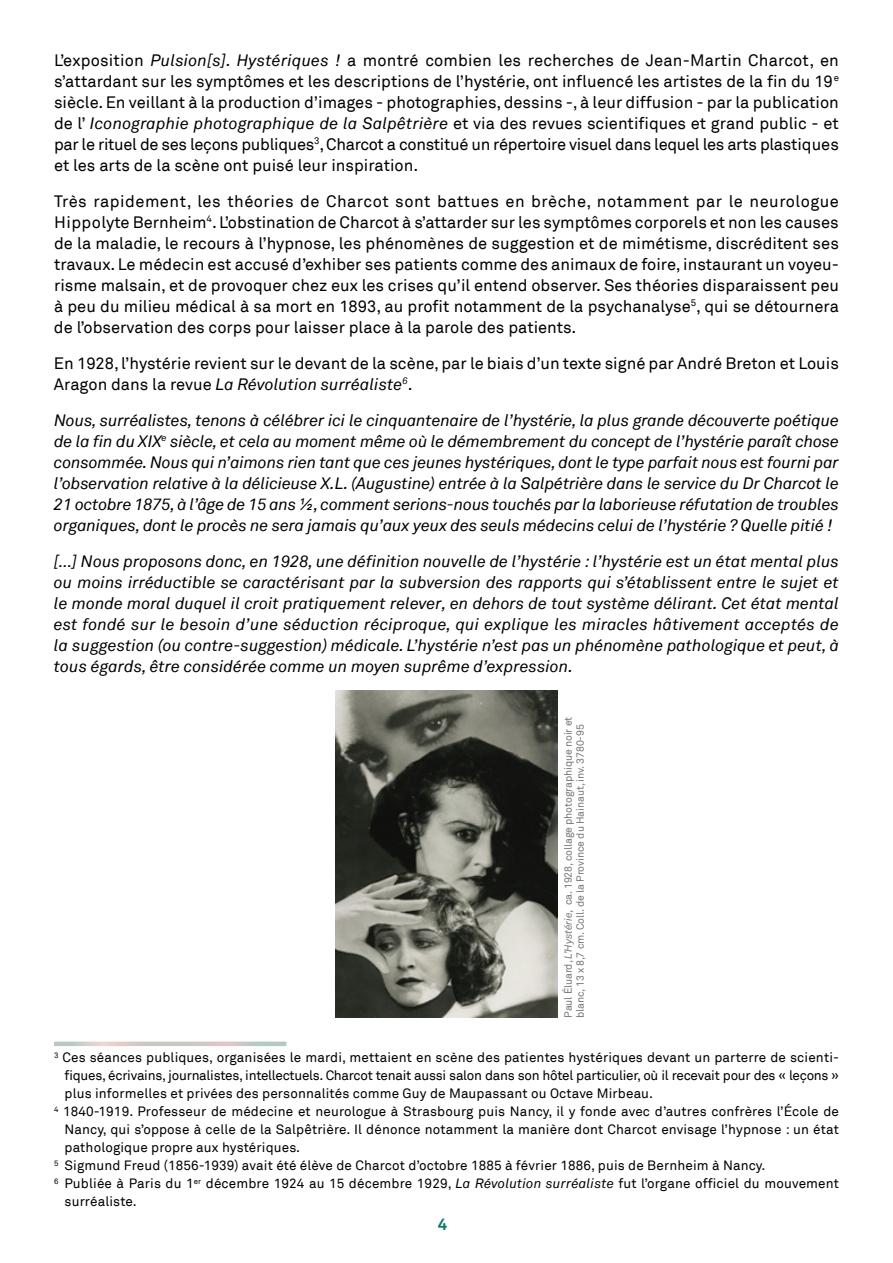
<style>
.page{position:relative;width:893px;height:1263px;background:#fff}
.page>*{position:absolute;margin:0;border:0;box-sizing:border-box;transform-origin:0 0}
.t1{font:16.5px/21px "Akkurat";color:#000;text-align:justify}
.t2{font:italic 16.5px/21px "Akkurat";letter-spacing:-.01em;color:#000;text-align:justify}
.t3{font:700 16.5px "Akkurat";color:#0d796d}
.t4{font:13.5px "Akkurat";letter-spacing:.01em;color:#000}
.t5{font:13.5px "Akkurat";letter-spacing:-.02em;color:#000}
.t6{font:10.5px/12px "Akkurat";letter-spacing:-.01em;color:#747977}
.s1{font-style:italic}
</style>
<div class="page">
<svg style="left:54px;top:1041px;width:232px;height:5px"></svg>
<img style="left:336px;top:690px;width:221px;height:328px">
<p class="t1" style="left:54px;top:50px;width:786px">L’exposition <span class="s1">Pulsion[s]. Hystériques !</span> a montré combien les recherches de Jean-Martin Charcot, en s’attardant sur les symptômes et les descriptions de l’hystérie, ont influencé les artistes de la fin du 19<sup>e </sup>siècle. En veillant à la production d’images - photographies, dessins -, à leur diffusion - par la publication de l’ <span class="s1">Iconographie photographique de la Salpêtrière</span> et via des revues scientifiques et grand public - et par le rituel de ses leçons publiques<sup>3</sup>, Charcot a constitué un répertoire visuel dans lequel les arts plastiques et les arts de la scène ont puisé leur inspiration.</p>
<p class="t1" style="left:54px;top:191px;width:787px">Très rapidement, les théories de Charcot sont battues en brèche, notamment par le neurologue Hippolyte Bernheim<sup>4</sup>. L’obstination de Charcot à s’attarder sur les symptômes corporels et non les causes de la maladie, le recours à l’hypnose, les phénomènes de suggestion et de mimétisme, discréditent ses travaux. Le médecin est accusé d’exhiber ses patients comme des animaux de foire, instaurant un voyeu&shy;risme malsain, et de provoquer chez eux les crises qu’il entend observer. Ses théories disparaissent peu à peu du milieu médical à sa mort en 1893, au profit notamment de la psychanalyse<sup>5</sup>, qui se détournera de l’observation des corps pour laisser place à la parole des patients.</p>
<p class="t1" style="left:54px;top:353px;width:786px">En 1928, l’hystérie revient sur le devant de la scène, par le biais d’un texte signé par André Breton et Louis<br>Aragon dans la revue <span class="s1">La Révolution surréaliste</span><sup>6</sup>.</p>
<p class="t2" style="left:54px;top:410px;width:786px">Nous, surréalistes, tenons à célébrer ici le cinquantenaire de l’hystérie, la plus grande découverte poétique de la fin du XIX<sup>e</sup> siècle, et cela au moment même où le démembrement du concept de l’hystérie paraît chose consommée. Nous qui n’aimons rien tant que ces jeunes hystériques, dont le type parfait nous est fourni par l’observation relative à la délicieuse X.L. (Augustine) entrée à la Salpétrière dans le service du Dr Charcot le 21 octobre 1875, à l’âge de 15 ans ½, comment serions-nous touchés par la laborieuse réfutation de troubles organiques, dont le procès ne sera jamais qu’aux yeux des seuls médecins celui de l’hystérie ? Quelle pitié !</p>
<p class="t2" style="left:54px;top:551px;width:786px">[…] Nous proposons donc, en 1928, une définition nouvelle de l’hystérie : l’hystérie est un état mental plus ou moins irréductible se caractérisant par la subversion des rapports qui s’établissent entre le sujet et le monde moral duquel il croit pratiquement relever, en dehors de tout système délirant. Cet état mental est fondé sur le besoin d’une séduction réciproque, qui explique les miracles hâtivement acceptés de la suggestion (ou contre-suggestion) médicale. L’hystérie n’est pas un phénomène pathologique et peut, à tous égards, être considérée comme un moyen suprême d’expression.</p>
<p class="t6" style="left:562px;top:1018px;width:302px;rotate:-90deg">Paul éluard, <span class="s1">L’Hystérie</span>, ca. 1928, collage photographique noir et blanc, 13 x 8,7 cm. Coll. de la Province du Hainaut, inv. 3780-95</p>
<p class="t4" style="left:54px;top:1049px;width:787px"><sup>3</sup> Ces séances publiques, organisées le mardi, mettaient en scène des patientes hystériques devant un parterre de scienti-</p>
<p class="t5" style="left:64px;top:1067px;width:776px">fiques, écrivains, journalistes, intellectuels. Charcot tenait aussi salon dans son hôtel particulier, où il recevait pour des « leçons »</p>
<p class="t4" style="left:64px;top:1085px;width:590px">plus informelles et privées des personnalités comme Guy de Maupassant ou Octave Mirbeau.</p>
<p class="t4" style="left:54px;top:1103px;width:786px"><sup>4</sup> 1840-1919. Professeur de médecine et neurologue à Strasbourg puis Nancy, il y fonde avec d’autres confrères l’École de</p>
<p class="t4" style="left:64px;top:1121px;width:776px">Nancy, qui s’oppose à celle de la Salpêtrière. Il dénonce notamment la manière dont Charcot envisage l’hypnose : un état</p>
<p class="t4" style="left:64px;top:1139px;width:237px">pathologique propre aux hystériques.</p>
<p class="t4" style="left:54px;top:1157px;width:713px"><sup>5</sup> Sigmund Freud (1856-1939) avait été élève de Charcot d’octobre 1885 à février 1886, puis de Bernheim à Nancy.</p>
<p class="t4" style="left:54px;top:1175px;width:786px"><sup>6</sup> Publiée à Paris du 1<sup>er</sup> décembre 1924 au 15 décembre 1929, <span class="s1">La Révolution surréaliste</span> fut l’organe officiel du mouvement</p>
<p class="t4" style="left:65px;top:1193px;width:74px">surréaliste.</p>
<p class="t3" style="left:438px;top:1214px;width:11px">4</p>
</div>
